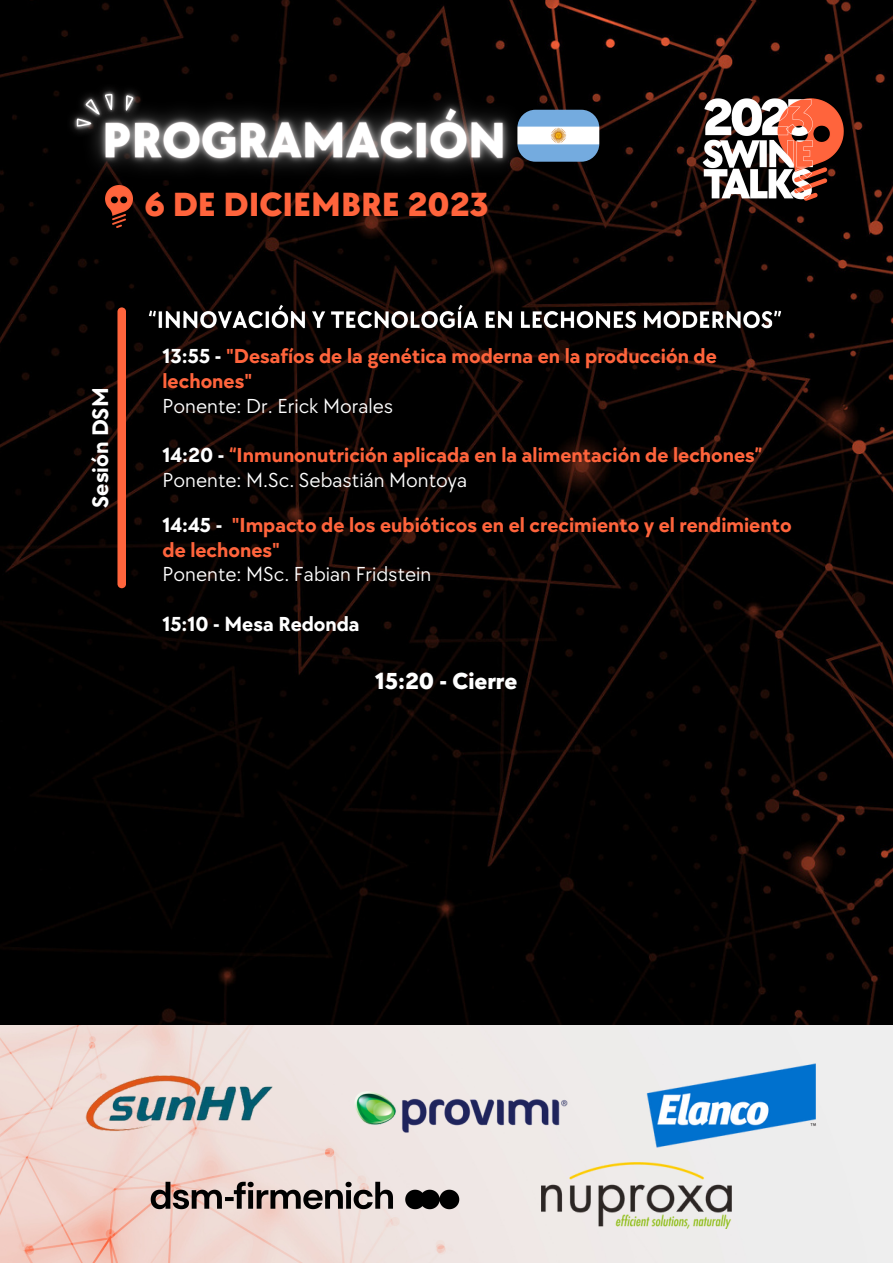
<style>
.page{position:relative;width:893px;height:1264px;background:#fff}
.page>*{position:absolute;margin:0;border:0;box-sizing:border-box;transform-origin:0 0}
.t1{font:800 34.65px "TT Chocolates Trl";color:#ff643c}
.t2{font:800 24px "TT Chocolates Trl";color:#fff}
.t3{font:700 23.25px "TT Chocolates Trl";color:#fff}
.t4{font:700 21px/24.8px "TT Chocolates Trl";color:#ff643c}
.t5{font:21px "TT Chocolates Trl";color:#fff}
.t6{font:700 21px "TT Chocolates Trl";color:#fff}
.s1{color:#fff}
</style>
<div class="page">
<img style="left:0;top:0;width:892px;height:1025px">
<svg style="left:117px;top:307px;width:9px;height:281px;background:#ef5d38"></svg>
<img style="left:137px;top:294px;width:656px;height:46px">
<img style="left:684px;top:62px;width:166px;height:165px">
<img style="left:105px;top:215px;width:27px;height:12px">
<img style="left:0;top:1025px;width:892px;height:237px">
<img style="left:62px;top:66px;width:486px;height:149px">
<img style="left:72px;top:1058px;width:210px;height:94px">
<img style="left:354px;top:1074px;width:218px;height:61px">
<img style="left:644px;top:1060px;width:176px;height:90px">
<img style="left:129px;top:1162px;width:351px;height:66px">
<img style="left:542px;top:1161px;width:190px;height:67px">
<img style="left:517px;top:110px;width:82px;height:51px;border-radius:18px">
<p class="t1" style="left:145px;top:185px;width:345px">6 DE DICIEMBRE 2023</p>
<p class="t3" style="left:87px;top:508px;width:122px;rotate:-90deg">Sesión DSM</p>
<p class="t4" style="left:162px;top:344px;width:555px"><span class="s1">13:55 -</span> "Desafíos de la genética moderna en la producción de lechones"</p>
<p class="t5" style="left:162px;top:394px;width:232px">Ponente: Dr. Erick Morales</p>
<p class="t4" style="left:162px;top:443px;width:601px"><span class="s1">14:20 -</span> “Inmunonutrición aplicada en la alimentación de lechones”</p>
<p class="t5" style="left:162px;top:468px;width:306px">Ponente: M.Sc. Sebastián Montoya</p>
<p class="t4" style="left:162px;top:513px;width:630px"><span class="s1">14:45 -</span> "Impacto de los eubióticos en el crecimiento y el rendimiento de lechones"</p>
<p class="t5" style="left:162px;top:562px;width:270px">Ponente: MSc. Fabian Fridstein</p>
<p class="t6" style="left:162px;top:612px;width:198px">15:10 - Mesa Redonda</p>
<p class="t2" style="left:375px;top:667px;width:144px">15:20 - Cierre</p>
</div>
